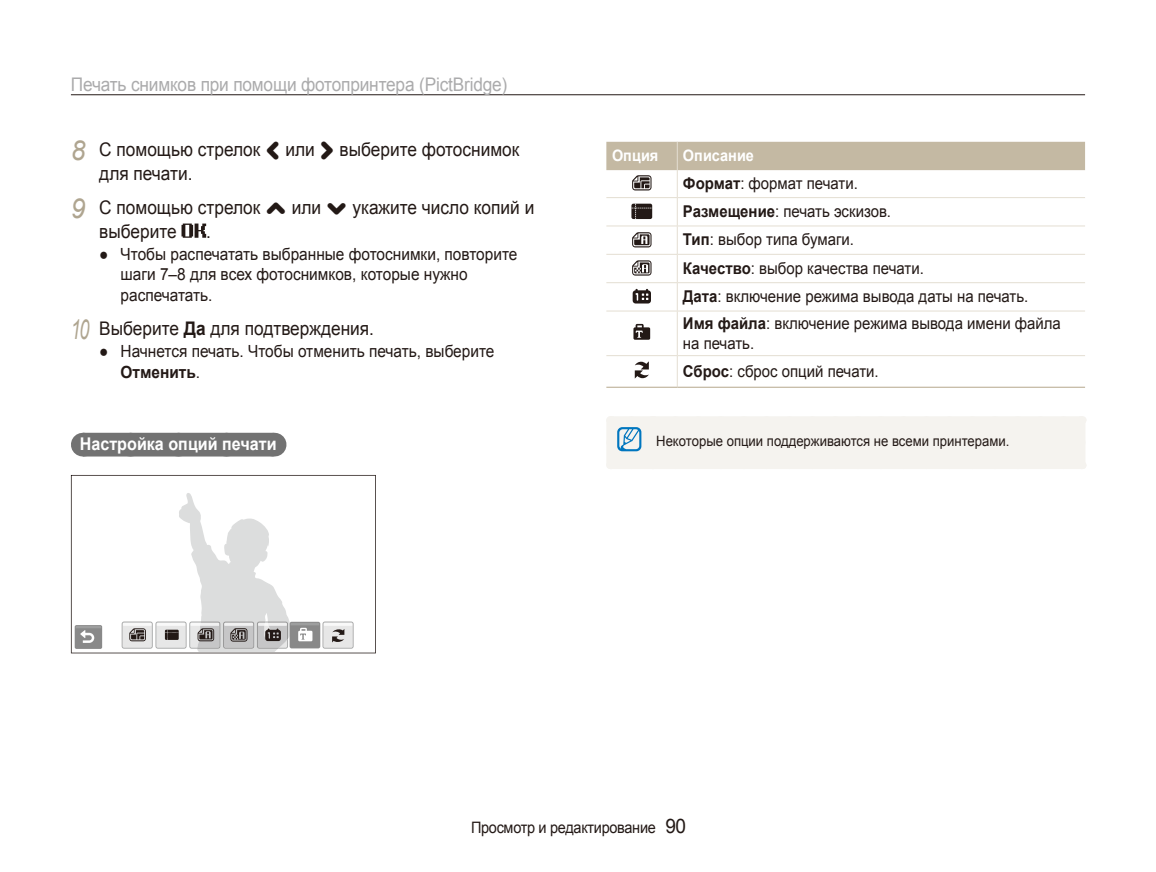
<style>
.page{position:relative;width:1156px;height:872px;background:#fff}
.page>*{position:absolute;margin:0;border:0;box-sizing:border-box;transform-origin:0 0}
.t1{font:18.75px/23.8px "Arial";color:#231916;scale:.92 1}
.t2{font:18.75px "Arial";letter-spacing:-.01em;color:#ababac;scale:.92 1}
.t3{font:700 17.5px "Arial";color:#fff;scale:.92 1}
.t4{font:16.75px/20.5px "Arial";color:#231916;scale:.92 1}
.t5{font:16.25px/28.2px "Arial";color:#231916;scale:.92 1}
.t6{font:15.75px "Arial";letter-spacing:-.02em;color:#231916;scale:.92 1}
.t7{font:700 15.75px "Arial";color:#fff;scale:.92 1}
.t8{font:14.25px "Arial";color:#231916;scale:.92 1}
.s1{font-style:italic;font-size:27.5px;color:#afa590}
.s2{font-family:"ST80"}
.s3{font-weight:700}
.s4{font-size:20px}
</style>
<div class="page">
<hr style="left:71px;top:94px;width:1013px;height:1px;background:#231916">
<hr style="left:676px;top:311px;width:1px;height:44px;background:#e4ded2">
<hr style="left:606px;top:355px;width:71px;height:1px;background:#e4ded2">
<hr style="left:677px;top:355px;width:407px;height:1px;background:#e4ded2">
<hr style="left:676px;top:356px;width:1px;height:31px;background:#e4ded2">
<hr style="left:606px;top:387px;width:71px;height:1px;background:#c4b9a3">
<hr style="left:677px;top:387px;width:407px;height:1px;background:#c4b9a3">
<svg style="left:606px;top:142px;width:478px;height:169px"></svg>
<svg style="left:633px;top:324px;width:17px;height:16px"></svg>
<svg style="left:634px;top:361px;width:14px;height:17px"></svg>
<div style="left:606px;top:416px;width:479px;height:53px;background:#f5f3ef"></div>
<div style="left:83px;top:433px;width:190px;height:23px;background:#727272"></div>
<svg style="left:273px;top:433px;width:1px;height:23px"></svg>
<svg style="left:181px;top:223px;width:25px;height:15px"></svg>
<svg style="left:71px;top:475px;width:305px;height:178px"></svg>
<div style="left:75px;top:625px;width:27px;height:24px;background:#898989;border-radius:2px"></div>
<svg style="left:76px;top:626px;width:25px;height:17px"></svg>
<svg style="left:122px;top:493px;width:231px;height:159px"></svg>
<p class="t2" style="left:71px;top:72px;width:476px">Печать снимков при помощи фотопринтера (PictBridge)</p>
<p class="t1" style="left:99px;top:138px;width:458px;text-indent:-28px"><span class="s1">8</span> С помощью стрелок <span class="s2">&lt;</span> или <span class="s2">&gt;</span> выберите фотоснимок для печати.</p>
<p class="t1" style="left:99px;top:196px;width:474px;text-indent:-28px"><span class="s1">9</span> С помощью стрелок <span class="s2">,</span> или <span class="s2">.</span> укажите число копий и выберите</p>
<p class="t1" style="left:206px;top:219px;width:7px">.</p>
<p class="t4" style="left:120px;top:244px;width:433px;text-indent:-21px">● Чтобы распечатать выбранные фотоснимки, повторите шаги 7–8 для всех фотоснимков, которые нужно распечатать.</p>
<p class="t1" style="left:71px;top:317px;width:331px"><span class="s1">10</span> Выберите <span class="s3">Да</span> для подтверждения.</p>
<p class="t4" style="left:120px;top:341px;width:408px;text-indent:-21px">● Начнется печать. Чтобы отменить печать, выберите<br><span class="s3">Отменить</span>.</p>
<p class="t3" style="left:80px;top:434px;width:215px">Настройка опций печати</p>
<p class="t7" style="left:612px;top:147px;width:52px">Опция</p>
<p class="t7" style="left:682px;top:147px;width:79px">Описание</p>
<p class="t5" style="left:682px;top:169px;width:377px"><span class="s3">Формат</span>: формат печати.<br><span class="s3">Размещение</span>: печать эскизов.<br><span class="s3">Тип</span>: выбор типа бумаги.<br><span class="s3">Качество</span>: выбор качества печати.<br><span class="s3">Дата</span>: включение режима вывода даты на печать.</p>
<p class="t5" style="left:682px;top:313px;width:412px;line-height:20px"><span class="s3">Имя файла</span>: включение режима вывода имени файла на печать.</p>
<p class="t5" style="left:682px;top:357px;width:214px"><span class="s3">Сброс</span>: сброс опций печати.</p>
<p class="t8" style="left:656px;top:432px;width:385px">Некоторые опции поддерживаются не всеми принтерами.</p>
<p class="t6" style="left:471px;top:817px;width:235px">Просмотр и редактирование <span class="s4">90</span></p>
</div>
